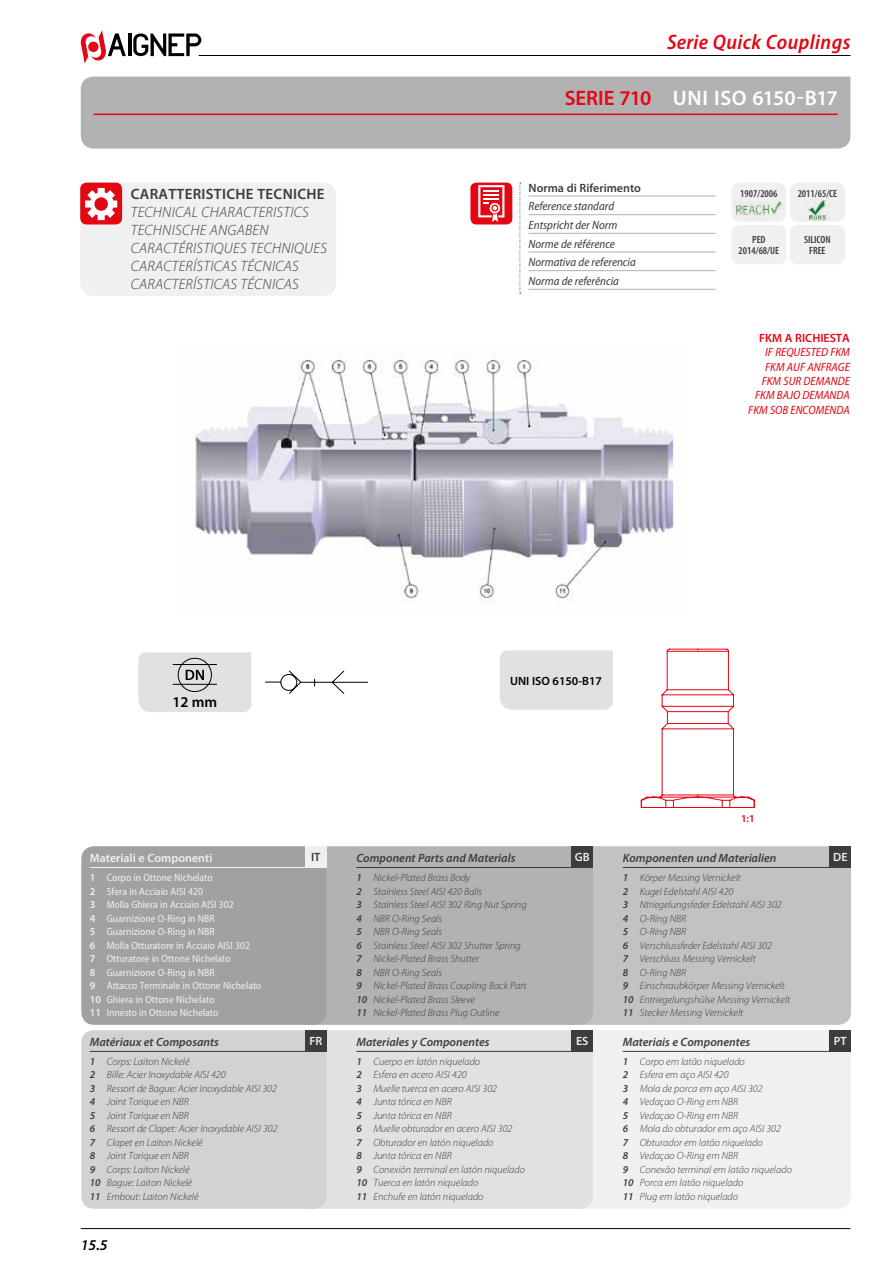
<style>
.page{position:relative;width:893px;height:1263px;background:#fff}
.page>*{position:absolute;margin:0;border:0;box-sizing:border-box;transform-origin:0 0}
.t1{font:600 21px "Myriad Pro";letter-spacing:-.005em;color:#fff}
.t2{font:italic 600 semi-condensed 21px "Myriad Pro";letter-spacing:.02em;color:#e30613}
.t3{font:italic 300 15px/18px "Myriad Pro";letter-spacing:.02em;color:#3c3c3b}
.t4{font:600 15px "Myriad Pro";letter-spacing:.02em;color:#3c3c3b}
.t5{font:italic 600 15px "Myriad Pro";color:#000}
.t6{font:600 15px "Myriad Pro";color:#000}
.t7{font:italic 600 12px "Myriad Pro";color:#3c3c3b}
.t8{font:italic semi-condensed 12px/18.6px "Myriad Pro";color:#3c3c3b}
.t9{font:italic semi-condensed 12px/14.4px "Myriad Pro";color:#e30613;text-align:right}
.t10{font:600 12px "Myriad Pro";color:#f0f0f0}
.t11{font:600 12px "Myriad Pro";color:#3c3c3b}
.t12{font:600 12px "Myriad Pro";color:#000}
.t13{font:600 12px "Myriad Pro";color:#e30613}
.t14{font:italic 300 10.5px/13.5px "Myriad Pro";color:#3c3c3b}
.t15{font:semi-condensed 10.5px/13.5px "Myriad Pro";color:#f0f0f0}
.t16{font:600 condensed 10.5px/10.5px "Myriad Pro";color:#3c3c3b;text-align:center}
.t17{font:600 10.5px "Myriad Pro";color:#e30613}
.s1{color:#e30613}
.s2{font-weight:600;font-stretch:normal}
.s3{font-weight:600}
</style>
<div class="page">
<hr style="left:81px;top:1228px;width:769px;height:1px;background:#000">
<hr style="left:199px;top:55px;width:651px;height:1px;background:#000">
<hr style="left:128px;top:33px;width:3px;height:23px;background:#000">
<svg style="left:133px;top:33px;width:68px;height:23px"></svg>
<svg style="left:80px;top:30px;width:46px;height:34px"></svg>
<div style="left:80px;top:183px;width:256px;height:113px;background:#f0f0f0;border-radius:13px"></div>
<div style="left:80px;top:183px;width:42px;height:41px;background:#e30613;border-radius:6px"></div>
<svg style="left:85px;top:188px;width:32px;height:32px"></svg>
<div style="left:81px;top:77px;width:769px;height:72px;background:#b3b2b2"></div>
<hr style="left:94px;top:114px;width:744px;height:1px;background:#e30613">
<img style="left:195px;top:354px;width:482px;height:249px">
<div style="left:559px;top:1030px;width:292px;height:179px;background:#f0f0f0;border-radius:13px"></div>
<div style="left:830px;top:1030px;width:21px;height:21px;background:#3c3c3b"></div>
<div style="left:296px;top:1030px;width:297px;height:179px;background:#e1e1e1;border-radius:13px"></div>
<div style="left:572px;top:1030px;width:21px;height:21px;background:#3c3c3b"></div>
<div style="left:81px;top:1030px;width:245px;height:179px;background:#d2d2d2;border-radius:13px"></div>
<div style="left:305px;top:1030px;width:21px;height:21px;background:#3c3c3b"></div>
<div style="left:559px;top:846px;width:292px;height:179px;background:#c2c2c2;border-radius:13px"></div>
<div style="left:830px;top:846px;width:21px;height:21px;background:#3c3c3b"></div>
<div style="left:296px;top:846px;width:297px;height:179px;background:#b3b2b2;border-radius:13px"></div>
<div style="left:572px;top:846px;width:21px;height:21px;background:#3c3c3b"></div>
<div style="left:81px;top:846px;width:245px;height:179px;background:#a1a1a1;border-radius:13px"></div>
<div style="left:305px;top:846px;width:21px;height:21px;background:#f0f0f0"></div>
<hr style="left:90px;top:867px;width:236px;height:1px;background:#f0f0f0">
<hr style="left:90px;top:1051px;width:236px;height:1px;background:#3c3c3b">
<hr style="left:356px;top:867px;width:237px;height:1px;background:#3c3c3b">
<hr style="left:356px;top:1051px;width:237px;height:1px;background:#3c3c3b">
<hr style="left:623px;top:867px;width:227px;height:1px;background:#3c3c3b">
<hr style="left:623px;top:1051px;width:227px;height:1px;background:#3c3c3b">
<svg style="left:520px;top:183px;width:1px;height:111px"></svg>
<hr style="left:529px;top:196px;width:187px;height:1px;background:#b3b2b2">
<hr style="left:529px;top:214px;width:187px;height:1px;background:#b3b2b2">
<hr style="left:529px;top:233px;width:187px;height:1px;background:#b3b2b2">
<hr style="left:529px;top:252px;width:187px;height:1px;background:#b3b2b2">
<hr style="left:529px;top:270px;width:187px;height:1px;background:#b3b2b2">
<hr style="left:529px;top:289px;width:187px;height:1px;background:#b3b2b2">
<div style="left:470px;top:183px;width:42px;height:41px;background:#e30613;border-radius:6px"></div>
<svg style="left:478px;top:185px;width:26px;height:37px"></svg>
<div style="left:731px;top:183px;width:56px;height:39px;background:#f0f0f0;border-radius:9px"></div>
<img style="left:734px;top:201px;width:50px;height:17px">
<div style="left:790px;top:183px;width:55px;height:39px;background:#f0f0f0;border-radius:9px"></div>
<img style="left:806px;top:200px;width:23px;height:20px">
<div style="left:731px;top:225px;width:56px;height:39px;background:#f0f0f0;border-radius:9px"></div>
<div style="left:790px;top:225px;width:55px;height:39px;background:#f0f0f0;border-radius:9px"></div>
<svg style="left:641px;top:649px;width:114px;height:159px"></svg>
<div style="left:500px;top:650px;width:113px;height:60px;background:#e1e1e1"></div>
<svg style="left:265px;top:670px;width:103px;height:24px"></svg>
<svg style="left:138px;top:652px;width:113px;height:60px;background:#d9d9d9"></svg>
<hr style="left:173px;top:684px;width:44px;height:1px;background:#000">
<h1 class="t2" style="left:667px;top:31px;width:185px">Serie Quick Couplings</h1>
<h2 class="t4" style="left:131px;top:186px;width:195px">CARATTERISTICHE TECNICHE</h2>
<h2 class="t3" style="left:131px;top:204px;width:198px">TECHNICAL CHARACTERISTICS<br>TECHNISCHE ANGABEN<br>CARACTÉRISTIQUES TECHNIQUES<br>CARACTERÍSTICAS TÉCNICAS<br>CARACTERÍSTICAS TÉCNICAS</h2>
<h2 class="t6" style="left:172px;top:693px;width:46px">12 mm</h2>
<h1 class="t1" style="left:565px;top:86px;width:274px"><span class="s1">SERIE 710</span> UNI ISO 6150-B17</h1>
<p class="t11" style="left:529px;top:181px;width:114px">Norma di Riferimento</p>
<p class="t8" style="left:529px;top:197px;width:109px">Reference standard<br>Entspricht der Norm<br>Norme de référence<br>Normativa de referencia<br>Norma de referência</p>
<p class="t16" style="left:740px;top:189px;width:39px">1907/2006</p>
<p class="t16" style="left:798px;top:189px;width:41px">2011/65/CE</p>
<p class="t16" style="left:739px;top:235px;width:42px">PED<br>2014/68/UE</p>
<p class="t16" style="left:804px;top:235px;width:28px">SILICON<br>FREE</p>
<p class="t13" style="left:759px;top:331px;width:92px">FKM A RICHIESTA</p>
<p class="t9" style="left:748px;top:345px;width:103px">IF REQUESTED FKM<br>FKM AUF ANFRAGE<br>FKM SUR DEMANDE<br>FKM BAJO DEMANDA<br>FKM SOB ENCOMENDA</p>
<p class="t12" style="left:510px;top:674px;width:93px">UNI ISO 6150-B17</p>
<p class="t17" style="left:741px;top:813px;width:15px">1:1</p>
<p class="t10" style="left:90px;top:851px;width:124px">Materiali e Componenti</p>
<p class="t11" style="left:311px;top:851px;width:11px">IT</p>
<p class="t10" style="left:575px;top:851px;width:16px">GB</p>
<p class="t10" style="left:833px;top:851px;width:16px">DE</p>
<p class="t15" style="left:90px;top:871px;width:173px"><span class="s2">1</span> Corpo in Ottone Nichelato<br><span class="s2">2</span> Sfera in Acciaio AISI 420<br><span class="s2">3</span> Molla Ghiera in Acciaio AISI 302<br><span class="s2">4</span> Guarnizione O-Ring in NBR<br><span class="s2">5</span> Guarnizione O-Ring in NBR<br><span class="s2">6</span> Molla Otturatore in Acciaio AISI 302<br><span class="s2">7</span> Otturatore in Ottone Nichelato<br><span class="s2">8</span> Guarnizione O-Ring in NBR<br><span class="s2">9</span> Attacco Terminale in Ottone Nichelato<br><span class="s2">10</span> Ghiera in Ottone Nichelato<br><span class="s2">11</span> Innesto in Ottone Nichelato</p>
<p class="t7" style="left:90px;top:1035px;width:131px">Matériaux et Composants</p>
<p class="t14" style="left:90px;top:1055px;width:189px"><span class="s3">1</span> Corps: Laiton Nickelé<br><span class="s3">2</span> Bille: Acier Inoxydable AISI 420<br><span class="s3">3</span> Ressort de Bague: Acier Inoxydable AISI 302<br><span class="s3">4</span> Joint Torique en NBR<br><span class="s3">5</span> Joint Torique en NBR<br><span class="s3">6</span> Ressort de Clapet: Acier Inoxydable AISI 302<br><span class="s3">7</span> Clapet en Laiton Nickelé<br><span class="s3">8</span> Joint Torique en NBR<br><span class="s3">9</span> Corps: Laiton Nickelé<br><span class="s3">10</span> Bague: Laiton Nickelé<br><span class="s3">11</span> Embout: Laiton Nickelé</p>
<p class="t7" style="left:356px;top:851px;width:161px">Component Parts and Materials</p>
<p class="t14" style="left:356px;top:871px;width:172px"><span class="s3">1</span> Nickel-Plated Brass Body<br><span class="s3">2</span> Stainless Steel AISI 420 Balls<br><span class="s3">3</span> Stainless Steel AISI 302 Ring Nut Spring<br><span class="s3">4</span> NBR O-Ring Seals<br><span class="s3">5</span> NBR O-Ring Seals<br><span class="s3">6</span> Stainless Steel AISI 302 Shutter Spring<br><span class="s3">7</span> Nickel-Plated Brass Shutter<br><span class="s3">8</span> NBR O-Ring Seals<br><span class="s3">9</span> Nickel-Plated Brass Coupling Back Part<br><span class="s3">10</span> Nickel-Plated Brass Sleeve<br><span class="s3">11</span> Nickel-Plated Brass Plug Outline</p>
<p class="t7" style="left:356px;top:1035px;width:135px">Materiales y Componentes</p>
<p class="t14" style="left:356px;top:1055px;width:170px"><span class="s3">1</span> Cuerpo en latón niquelado<br><span class="s3">2</span> Esfera en acero AISI 420<br><span class="s3">3</span> Muelle tuerca en acero AISI 302<br><span class="s3">4</span> Junta tórica en NBR<br><span class="s3">5</span> Junta tórica en NBR<br><span class="s3">6</span> Muelle obturador en acero AISI 302<br><span class="s3">7</span> Obturador en latón niquelado<br><span class="s3">8</span> Junta tórica en NBR<br><span class="s3">9</span> Conexión terminal en latón niquelado<br><span class="s3">10</span> Tuerca en latón niquelado<br><span class="s3">11</span> Enchufe en latón niquelado</p>
<p class="t7" style="left:623px;top:851px;width:155px">Komponenten und Materialien</p>
<p class="t14" style="left:623px;top:871px;width:169px"><span class="s3">1</span> Körper Messing Vernickelt<br><span class="s3">2</span> Kugel Edelstahl AISI 420<br><span class="s3">3</span> Ntriegelungsfeder Edelstahl AISI 302<br><span class="s3">4</span> O-Ring NBR<br><span class="s3">5</span> O-Ring NBR<br><span class="s3">6</span> Verschlussfeder Edelstahl AISI 302<br><span class="s3">7</span> Verschluss Messing Vernickelt<br><span class="s3">8</span> O-Ring NBR<br><span class="s3">9</span> Einschraubkörper Messing Vernickelt<br><span class="s3">10</span> Entriegelungshülse Messing Vernickelt<br><span class="s3">11</span> Stecker Messing Vernickelt</p>
<p class="t7" style="left:623px;top:1035px;width:129px">Materiais e Componentes</p>
<p class="t14" style="left:623px;top:1055px;width:171px"><span class="s3">1</span> Corpo em latão niquelado<br><span class="s3">2</span> Esfera em aço AISI 420<br><span class="s3">3</span> Mola de porca em aço AISI 302<br><span class="s3">4</span> Vedaçao O-Ring em NBR<br><span class="s3">5</span> Vedaçao O-Ring em NBR<br><span class="s3">6</span> Mola do obturador em aço AISI 302<br><span class="s3">7</span> Obturador em latão niquelado<br><span class="s3">8</span> Vedaçao O-Ring em NBR<br><span class="s3">9</span> Conexão terminal em latão niquelado<br><span class="s3">10</span> Porca em latão niquelado<br><span class="s3">11</span> Plug em latão niquelado</p>
<p class="t10" style="left:309px;top:1035px;width:14px">FR</p>
<p class="t10" style="left:576px;top:1035px;width:14px">ES</p>
<p class="t10" style="left:834px;top:1035px;width:15px">PT</p>
<h2 class="t5" style="left:81px;top:1236px;width:28px">15.5</h2>
</div>
